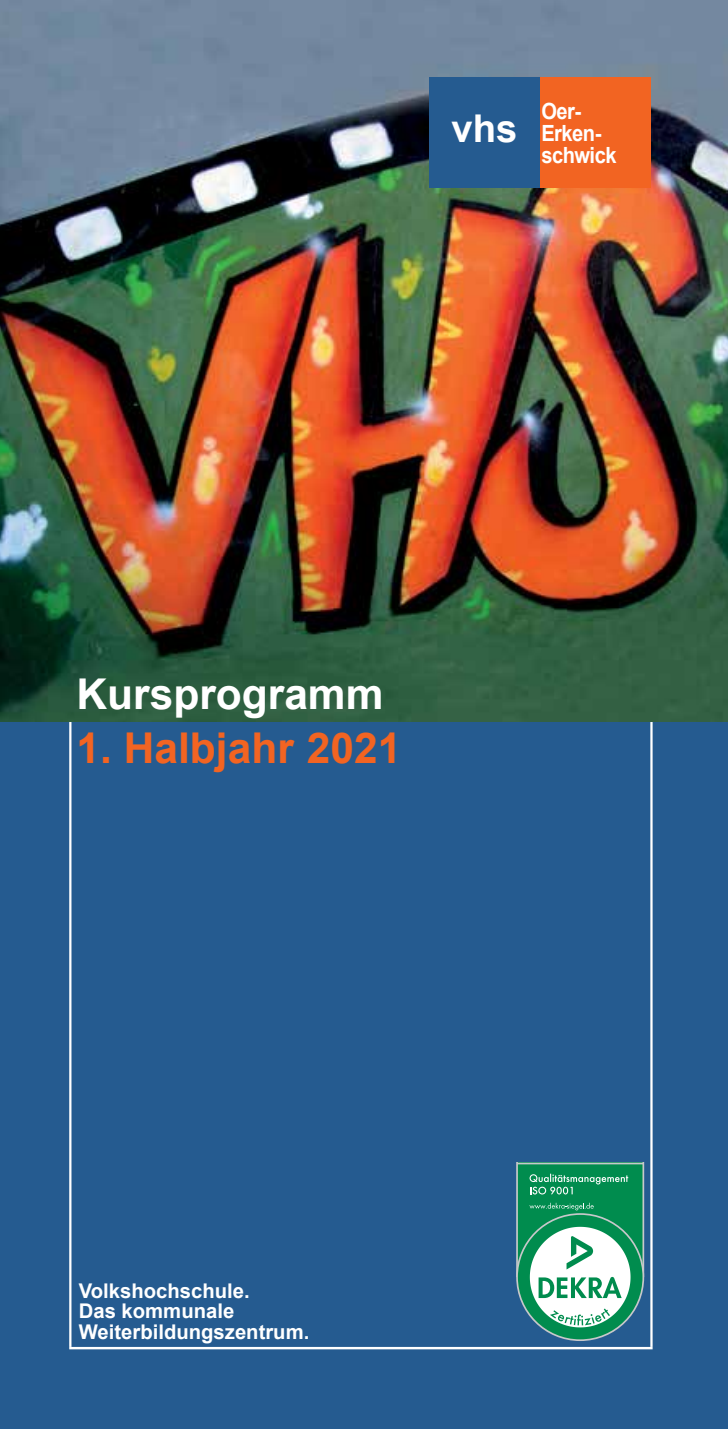
<style>
.page{position:relative;width:728px;height:1429px;background:#fff}
.page>*{position:absolute;margin:0;border:0;box-sizing:border-box;transform-origin:0 0}
.t1{font:700 42.52px "Arial";color:#f26422}
.t2{font:700 42.52px "Arial";color:#fff}
.t3{font:700 38.25px "Arial";color:#fff}
.t4{font:700 22.28px/22.3px "Arial";letter-spacing:-.025em;color:#fff;scale:.9 1}
.t5{font:700 20.25px/20.2px "Arial";color:#fff}
</style>
<div class="page">
<div style="left:0;top:0;width:727px;height:1429px;background:#255b90"></div>
<img style="left:0;top:0;width:727px;height:722px">
<hr style="left:69px;top:722px;width:2px;height:625px;background:#fff">
<hr style="left:650px;top:722px;width:2px;height:625px;background:#fff">
<hr style="left:69px;top:1347px;width:583px;height:2px;background:#fff">
<svg style="left:429px;top:77px;width:221px;height:111px"></svg>
<div style="left:516px;top:1214px;width:127px;height:126px;background:#008c4e;border-radius:50%"></div>
<svg style="left:516px;top:1162px;width:127px;height:165px"></svg>
<h2 class="t3" style="left:451px;top:102px;width:67px">vhs</h2>
<p class="t4" style="left:541px;top:100px;width:85px">Oer-<br>Erken&shy;schwick</p>
<h1 class="t2" style="left:76px;top:664px;width:308px">Kursprogramm</h1>
<h1 class="t1" style="left:76px;top:718px;width:326px">1. Halbjahr 2021</h1>
<p class="t5" style="left:79px;top:1281px;width:232px">Volkshochschule.<br>Das kommunale<br>Weiterbildungszentrum.</p>
</div>
